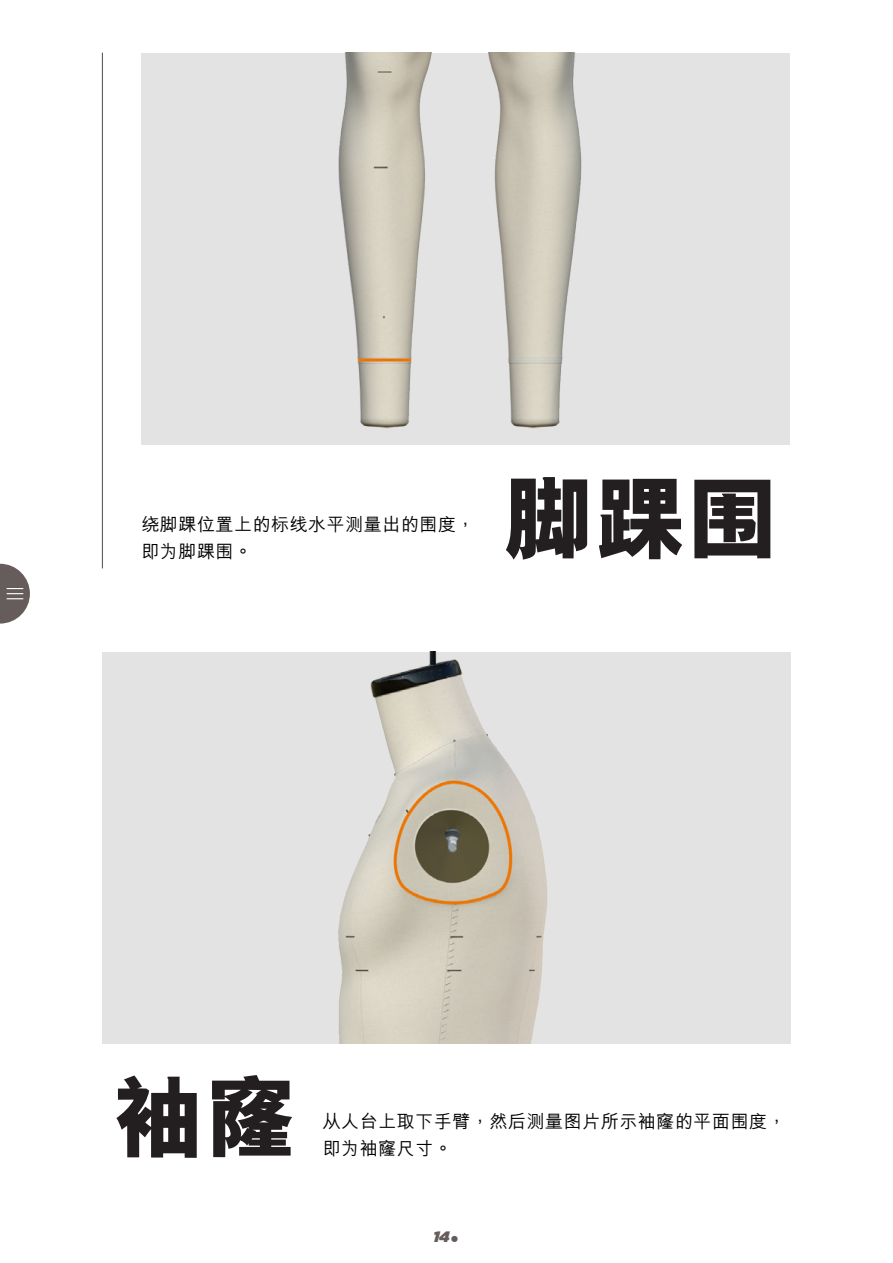
<style>
.page{position:relative;width:893px;height:1263px;background:#fff}
.page>*{position:absolute;margin:0;border:0;box-sizing:border-box;transform-origin:0 0}
.t1{font:800 92.25px "M Hei HKS";color:#231f20}
.t2{font:500 18px/27px "M Hei HKS";letter-spacing:.03em;color:#000}
.t3{font:italic 900 15px "Gotham";color:#655c5b}
.s1{font-family:"Futura";font-weight:700;font-style:normal;font-size:30px}
</style>
<div class="page">
<hr style="left:102px;top:53px;width:1px;height:515px;background:#655c5b">
<div style="left:141px;top:53px;width:649px;height:391px;background:#e3e3e3"></div>
<img style="left:338px;top:53px;width:244px;height:376px">
<div style="left:102px;top:652px;width:688px;height:392px;background:#e3e3e3"></div>
<img style="left:338px;top:652px;width:210px;height:392px">
<svg style="left:0;top:564px;width:30px;height:60px"></svg>
<p class="t2" style="left:141px;top:509px;width:335px">繞腳踝位置上的標線水平測量出的圍度，即為腳踝圍。</p>
<h1 class="t1" style="left:503px;top:457px;width:278px">腳踝圍</h1>
<h1 class="t1" style="left:113px;top:1055px;width:186px">袖窿</h1>
<p class="t2" style="left:323px;top:1106px;width:464px">從人臺上取下手臂，然後測量圖片所示袖窿的平面圍度，即為袖窿尺寸。</p>
<p class="t3" style="left:433px;top:1228px;width:28px">14<span class="s1">.</span></p>
</div>
